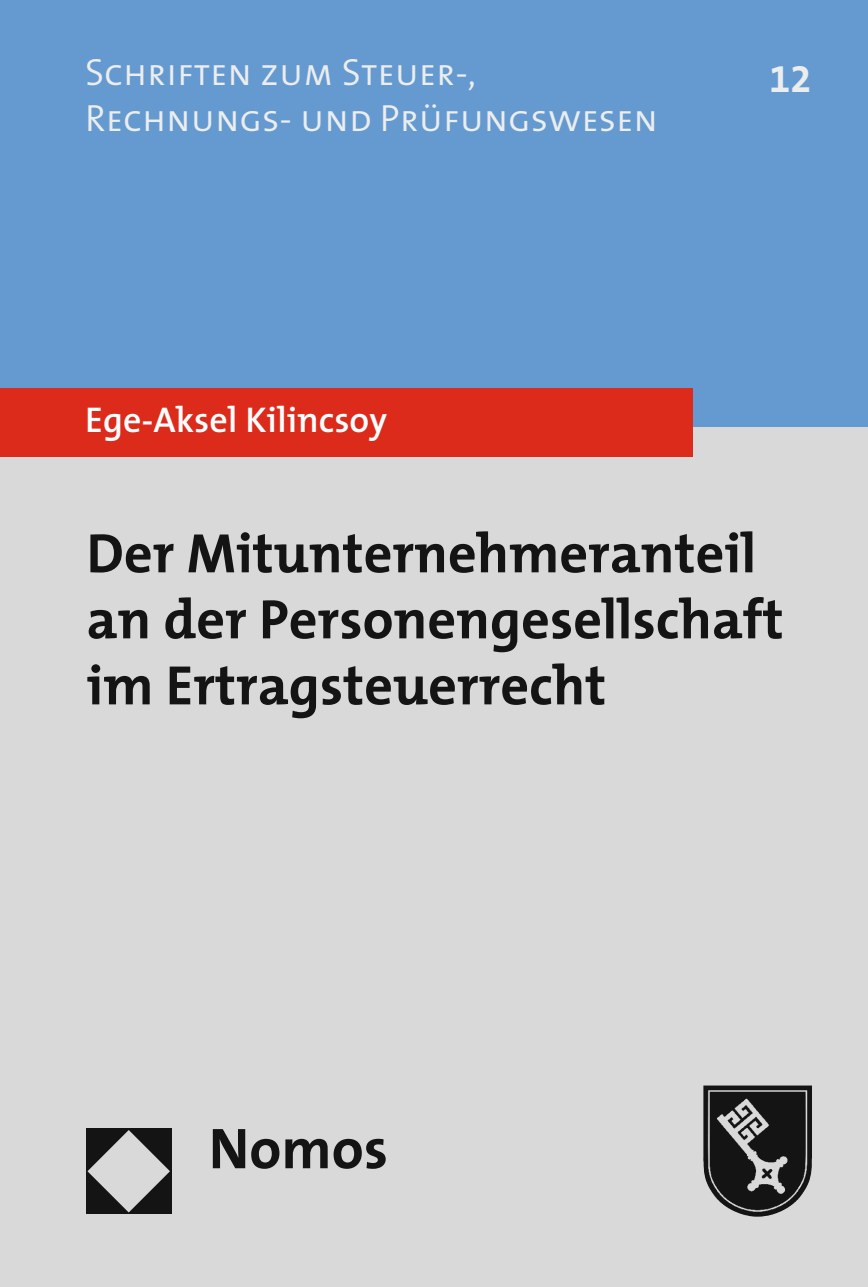
<style>
.page{position:relative;width:868px;height:1287px;background:#fff}
.page>*{position:absolute;margin:0;border:0;box-sizing:border-box;transform-origin:0 0}
.t1{font:700 58px "The Sans Os F";color:#131413}
.t2{font:700 56px/66px "The Mix";color:#131413}
.t3{font:38px/45.6px "The Mix Semi Light Caps";color:#eceded}
.t4{font:38px "The Mix Bold Expert";color:#eceded}
.t5{font:600 36px "The Mix";color:#fff}
</style>
<div class="page">
<div style="left:0;top:421px;width:867px;height:866px;background:#d9d9d9"></div>
<div style="left:0;top:0;width:867px;height:426px;background:#659ad0"></div>
<div style="left:0;top:389px;width:692px;height:68px;background:#dc2a1b"></div>
<img style="left:703px;top:1085px;width:98px;height:132px">
<div style="left:86px;top:1129px;width:85px;height:85px;background:#131413"></div>
<svg style="left:87px;top:1130px;width:83px;height:82px"></svg>
<p class="t3" style="left:85px;top:50px;width:574px">Schriften zum Steuer-,<br>Rechnungs- und Prüfungswesen</p>
<p class="t5" style="left:85px;top:396px;width:303px">Ege-Aksel Kilincsoy</p>
<p class="t4" style="left:769px;top:54px;width:43px">12</p>
<p class="t2" style="left:86px;top:521px;width:698px">Der Mitunternehmeranteil an der Personengesellschaft im Ertragsteuerrecht</p>
<p class="t1" style="left:209px;top:1111px;width:181px">Nomos</p>
</div>
